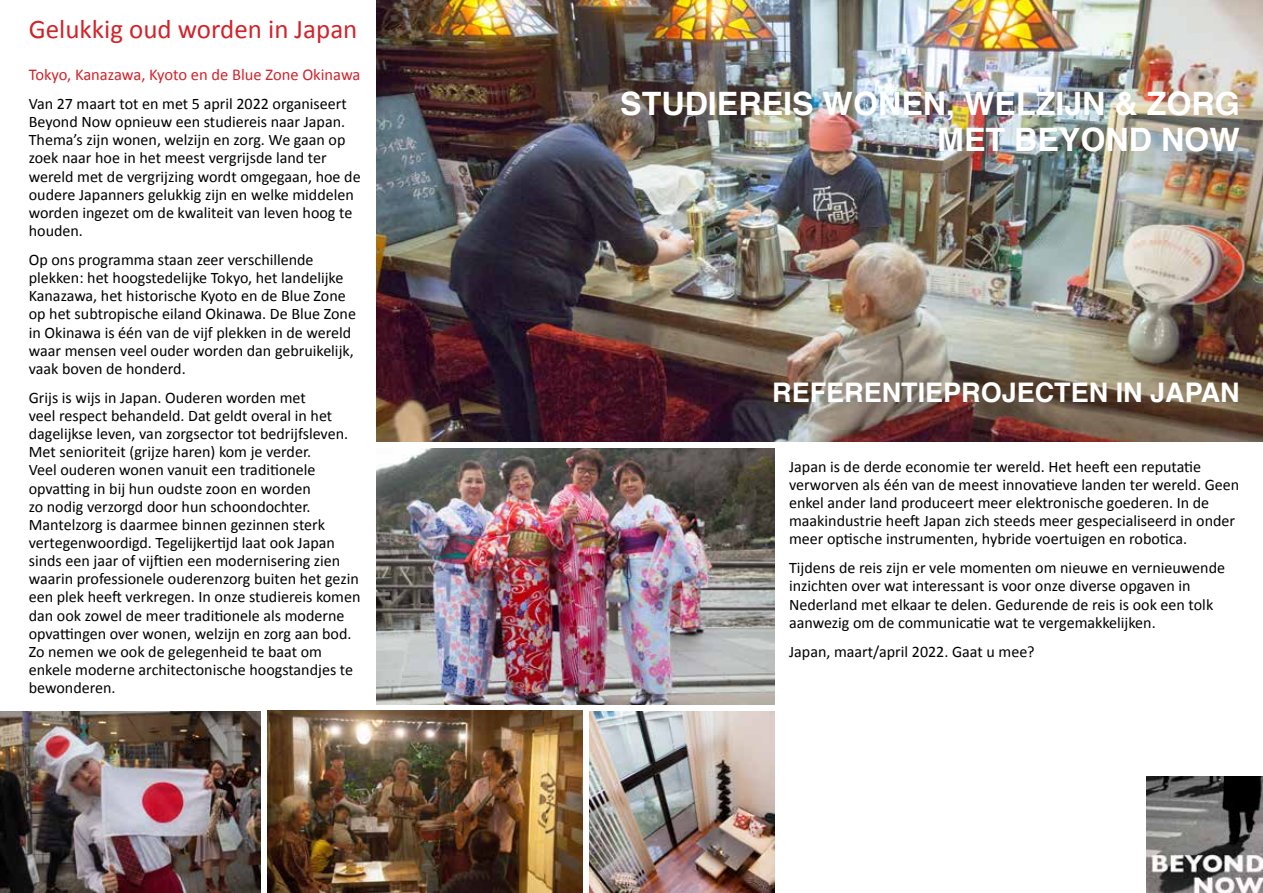
<style>
.page{position:relative;width:1263px;height:893px;background:#fff}
.page>*{position:absolute;margin:0;border:0;box-sizing:border-box;transform-origin:0 0}
.t1{font:700 32.25px/35.4px "Helvetica";color:#fff;text-align:right}
.t2{font:700 27px "Helvetica";color:#fff}
.t3{font:27px "Calibri";color:#d2232a}
.t4{font:16.5px "Calibri";color:#d2232a}
.t5{font:16.05px/18.1px "Calibri";color:#000}
</style>
<div class="page">
<img style="left:376px;top:0;width:887px;height:441px">
<img style="left:267px;top:711px;width:316px;height:182px">
<img style="left:590px;top:711px;width:184px;height:182px">
<img style="left:376px;top:448px;width:398px;height:257px">
<img style="left:0;top:711px;width:260px;height:182px">
<img style="left:1146px;top:777px;width:117px;height:116px">
<h2 class="t3" style="left:29px;top:12px;width:330px">Gelukkig oud worden in Japan</h2>
<p class="t4" style="left:29px;top:64px;width:333px">Tokyo, Kanazawa, Kyoto en de Blue Zone Okinawa</p>
<p class="t5" style="left:29px;top:95px;width:333px">Van 27 maart tot en met 5 april 2022 organiseert Beyond Now opnieuw een studiereis naar Japan.<br>Thema’s zijn wonen, welzijn en zorg. We gaan op zoek naar hoe in het meest vergrijsde land ter wereld met de vergrijzing wordt omgegaan, hoe de oudere Japanners gelukkig zijn en welke middelen worden ingezet om de kwaliteit van leven hoog te houden.</p>
<p class="t5" style="left:29px;top:251px;width:329px">Op ons programma staan zeer verschillende plekken: het hoogstedelijke Tokyo, het landelijke Kanazawa, het historische Kyoto en de Blue Zone op het subtropische eiland Okinawa. De Blue Zone in Okinawa is één van de vijf plekken in de wereld waar mensen veel ouder worden dan gebruikelijk, vaak boven de honderd.</p>
<p class="t5" style="left:29px;top:388px;width:333px">Grijs is wijs in Japan. Ouderen worden met<br>veel respect behandeld. Dat geldt overal in het dagelijkse leven, van zorgsector tot bedrijfsleven.<br>Met senioriteit (grijze haren) kom je verder.<br>Veel ouderen wonen vanuit een traditionele opvatting in bij hun oudste zoon en worden<br>zo nodig verzorgd door hun schoondochter.<br>Mantelzorg is daarmee binnen gezinnen sterk vertegenwoordigd. Tegelijkertijd laat ook Japan sinds een jaar of vijftien een modernisering zien waarin professionele ouderenzorg buiten het gezin een plek heeft verkregen. In onze studiereis komen dan ook zowel de meer traditionele als moderne opvattingen over wonen, welzijn en zorg aan bod.<br>Zo nemen we ook de gelegenheid te baat om enkele moderne architectonische hoogstandjes te bewonderen.</p>
<h1 class="t1" style="left:620px;top:87px;width:621px">STUDIEREIS WONEN, WELZIJN &amp; ZORG<br>MET BEYOND NOW</h1>
<h2 class="t2" style="left:772px;top:371px;width:469px">REFERENTIEPROJECTEN IN JAPAN</h2>
<p class="t5" style="left:789px;top:457px;width:452px">Japan is de derde economie ter wereld. Het heeft een reputatie verworven als één van de meest innovatieve landen ter wereld. Geen enkel ander land produceert meer elektronische goederen. In de maakindustrie heeft Japan zich steeds meer gespecialiseerd in onder meer optische instrumenten, hybride voertuigen en robotica.</p>
<p class="t5" style="left:789px;top:559px;width:437px">Tijdens de reis zijn er vele momenten om nieuwe en vernieuwende inzichten over wat interessant is voor onze diverse opgaven in Nederland met elkaar te delen. Gedurende de reis is ook een tolk aanwezig om de communicatie wat te vergemakkelijken.</p>
<p class="t5" style="left:789px;top:642px;width:247px">Japan, maart/april 2022. Gaat u mee?</p>
</div>
